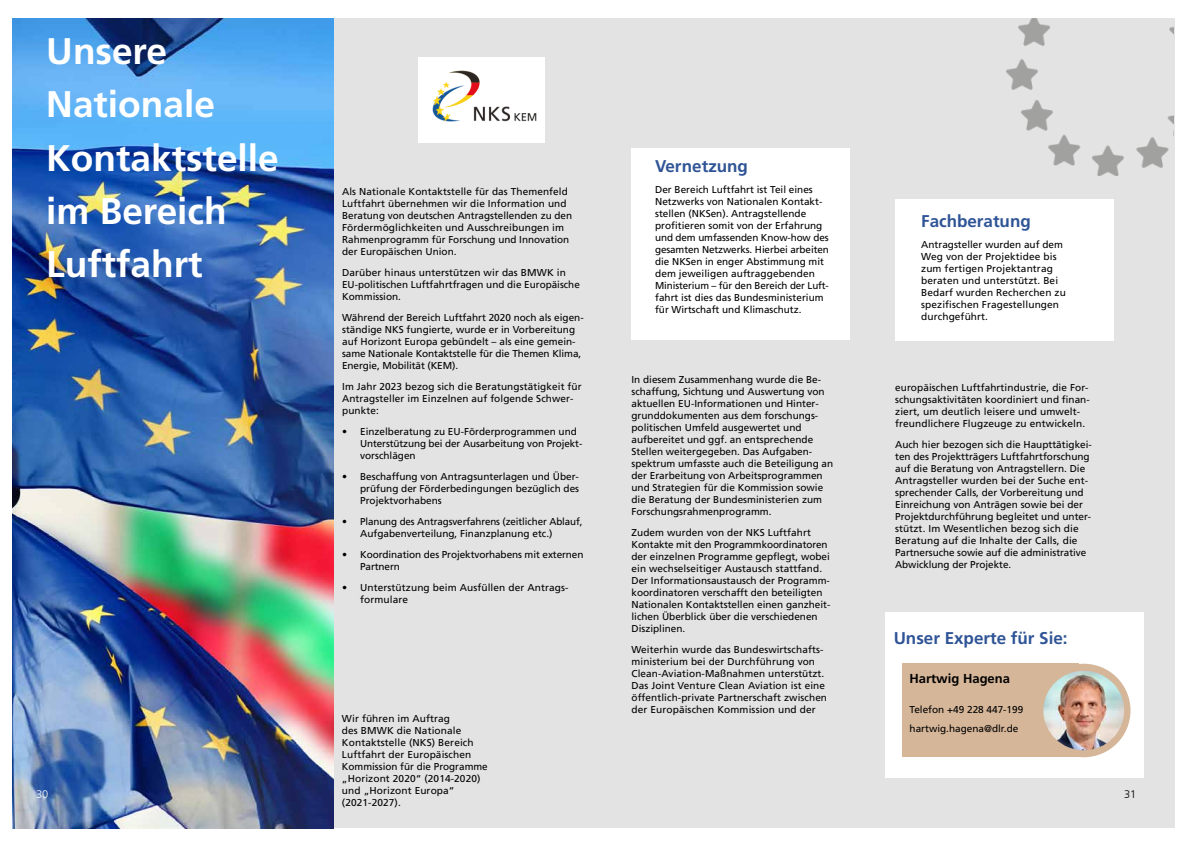
<style>
.page{position:relative;width:1191px;height:842px;background:#fff}
.page>*{position:absolute;margin:0;border:0;box-sizing:border-box;transform-origin:0 0}
.t1{font:700 37px/53.4px "Frutiger";color:#fff}
.t2{font:700 17px "Frutiger";color:#2f5496}
.t3{font:700 13px "Frutiger";color:#000}
.t4{font:300 11px "Frutiger";color:#000}
.t5{font:300 11px "Frutiger";color:#fff}
.t6{font:10px/12px "Frutiger";color:#000}
</style>
<div class="page">
<div style="left:15px;top:19px;width:1159px;height:809px;background:#e3e3e3"></div>
<div style="left:631px;top:148px;width:218px;height:192px;background:#fff"></div>
<div style="left:895px;top:199px;width:218px;height:142px;background:#fff"></div>
<div style="left:885px;top:612px;width:259px;height:166px;background:#fff"></div>
<div style="left:1037px;top:664px;width:93px;height:93px;background:#d5b699;border-radius:50%"></div>
<div style="left:902px;top:664px;width:176px;height:93px;background:#d5b699"></div>
<img style="left:1043px;top:671px;width:81px;height:79px">
<img style="left:1006px;top:18px;width:167px;height:158px">
<img style="left:12px;top:18px;width:321px;height:810px">
<img style="left:418px;top:57px;width:126px;height:86px">
<h1 class="t1" style="left:46px;top:24px;width:234px">Unsere<br>Nationale<br>Kontaktstelle im Bereich<br>Luftfahrt</h1>
<p class="t5" style="left:36px;top:788px;width:14px">30</p>
<p class="t6" style="left:342px;top:186px;width:231px">Als Nationale Kontaktstelle für das Themenfeld Luftfahrt übernehmen wir die Information und Beratung von deutschen Antragstellenden zu den Fördermöglichkeiten und Ausschreibungen im Rahmenprogramm für Forschung und Innovation der Europäischen Union.</p>
<p class="t6" style="left:342px;top:267px;width:239px">Darüber hinaus unterstützen wir das BMWK in<br>EU-politischen Luftfahrtfragen und die Europäische<br>Kommission.</p>
<p class="t6" style="left:342px;top:312px;width:243px">Während der Bereich Luftfahrt 2020 noch als eigen&shy;ständige NKS fungierte, wurde er in Vorbereitung auf Horizont Europa gebündelt – als eine gemein&shy;same Nationale Kontaktstelle für die Themen Klima, Energie, Mobilität (KEM).</p>
<p class="t6" style="left:342px;top:381px;width:241px">Im Jahr 2023 bezog sich die Beratungstätigkeit für<br>Antragsteller im Einzelnen auf folgende Schwer&shy;punkte:</p>
<p class="t6" style="left:360px;top:426px;width:224px;text-indent:-18px">• Einzelberatung zu EU-Förderprogrammen und<br>Unterstützung bei der Ausarbeitung von Projekt&shy;vorschlägen</p>
<p class="t6" style="left:360px;top:471px;width:220px;text-align:justify;text-indent:-18px">• Beschaffung von Antragsunterlagen und Über&shy;prüfung der Förderbedingungen bezüglich des Projektvorhabens</p>
<p class="t6" style="left:360px;top:516px;width:224px;text-indent:-18px">• Planung des Antragsverfahrens (zeitlicher Ablauf,<br>Aufgabenverteilung, Finanzplanung etc.)</p>
<p class="t6" style="left:360px;top:549px;width:225px;text-indent:-18px">• Koordination des Projektvorhabens mit externen<br>Partnern</p>
<p class="t6" style="left:360px;top:582px;width:210px;text-indent:-18px">• Unterstützung beim Ausfüllen der Antrags&shy;formulare</p>
<p class="t6" style="left:342px;top:712px;width:147px">Wir führen im Auftrag<br>des BMWK die Nationale<br>Kontaktstelle (NKS) Bereich<br>Luftfahrt der Europäischen<br>Kommission für die Programme „Horizont 2020“ (2014-2020) und „Horizont Europa“ (2021-2027).</p>
<h2 class="t2" style="left:655px;top:156px;width:94px">Vernetzung</h2>
<p class="t6" style="left:655px;top:183px;width:175px">Der Bereich Luftfahrt ist Teil eines Netzwerks von Nationalen Kontakt&shy;stellen (NKSen). Antragstellende profitieren somit von der Erfahrung und dem umfassenden Know-how des gesamten Netzwerks. Hierbei arbeiten die NKSen in enger Abstimmung mit dem jeweiligen auftraggebenden Ministerium – für den Bereich der Luft&shy;fahrt ist dies das Bundesministerium für Wirtschaft und Klimaschutz.</p>
<p class="t6" style="left:631px;top:374px;width:203px">In diesem Zusammenhang wurde die Be&shy;schaffung, Sichtung und Auswertung von aktuellen EU-Informationen und Hinter&shy;grunddokumenten aus dem forschungs&shy;politischen Umfeld ausgewertet und aufbereitet und ggf. an entsprechende Stellen weitergegeben. Das Aufgaben&shy;spektrum umfasste auch die Beteiligung an der Erarbeitung von Arbeitsprogrammen und Strategien für die Kommission sowie die Beratung der Bundesministerien zum Forschungsrahmenprogramm.</p>
<p class="t6" style="left:631px;top:527px;width:200px">Zudem wurden von der NKS Luftfahrt Kontakte mit den Programmkoordinatoren der einzelnen Programme gepflegt, wobei ein wechselseitiger Austausch stattfand.<br>Der Informationsaustausch der Programm&shy;koordinatoren verschafft den beteiligten Nationalen Kontaktstellen einen ganzheit&shy;lichen Überblick über die verschiedenen Disziplinen.</p>
<p class="t6" style="left:631px;top:644px;width:197px">Weiterhin wurde das Bundeswirtschafts&shy;ministerium bei der Durchführung von Clean-Aviation-Maßnahmen unterstützt.<br>Das Joint Venture Clean Aviation ist eine öffentlich-private Partnerschaft zwischen der Europäischen Kommission und der</p>
<h2 class="t2" style="left:921px;top:211px;width:111px">Fachberatung</h2>
<p class="t6" style="left:921px;top:239px;width:146px">Antragsteller wurden auf dem<br>Weg von der Projektidee bis zum fertigen Projektantrag beraten und unterstützt. Bei<br>Bedarf wurden Recherchen zu spezifischen Fragestellungen durchgeführt.</p>
<p class="t6" style="left:895px;top:382px;width:196px">europäischen Luftfahrtindustrie, die For&shy;schungsaktivitäten koordiniert und finan&shy;ziert, um deutlich leisere und umwelt&shy;freundlichere Flugzeuge zu entwickeln.</p>
<p class="t6" style="left:895px;top:439px;width:198px">Auch hier bezogen sich die Haupttätigkei&shy;ten des Projektträgers Luftfahrtforschung auf die Beratung von Antragstellern. Die Antragsteller wurden bei der Suche ent&shy;sprechender Calls, der Vorbereitung und Einreichung von Anträgen sowie bei der Projektdurchführung begleitet und unter&shy;stützt. Im Wesentlichen bezog sich die Beratung auf die Inhalte der Calls, die Partnersuche sowie auf die administrative Abwicklung der Projekte.</p>
<h2 class="t2" style="left:893px;top:628px;width:175px">Unser Experte für Sie:</h2>
<h3 class="t3" style="left:909px;top:671px;width:102px">Hartwig Hagena</h3>
<p class="t6" style="left:909px;top:700px;width:115px;line-height:18.9px">Telefon +49 228 447-199 hartwig.hagena@dlr.de</p>
<p class="t4" style="left:1124px;top:788px;width:14px">31</p>
</div>
